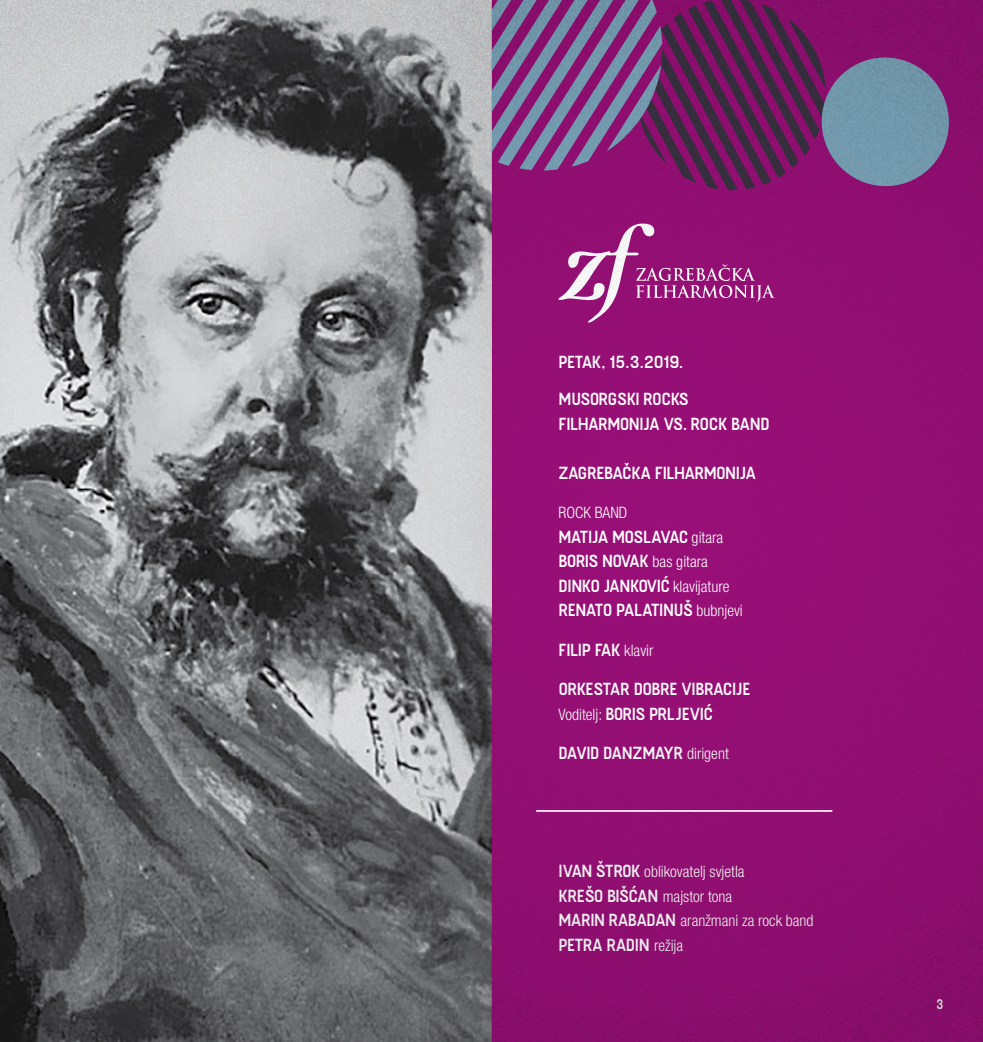
<style>
.page{position:relative;width:983px;height:1042px;background:#fff}
.page>*{position:absolute;margin:0;border:0;box-sizing:border-box;transform-origin:0 0}
.t1{font:300 17.5px/24.5px "Fuji";letter-spacing:-.04em;color:#fff}
.t2{font:300 condensed 15.75px "Helvetica Neue LT Pro";color:#fff}
.t3{font:300 14px "Fuji";color:#fff;scale:.9 1}
.s1{font-family:"Helvetica Neue LT Pro";font-stretch:condensed;font-size:15.75px}
.s2{font-family:"Fuji";font-stretch:normal;font-size:17.5px}
</style>
<div class="page">
<img style="left:0;top:0;width:982px;height:1042px">
<hr style="left:536px;top:810px;width:296px;height:2px;background:#fff">
<p class="t1" style="left:558px;top:349px;width:126px">PETAK, 15.3.2019.</p>
<p class="t1" style="left:558px;top:387px;width:212px">MUSORGSKI ROCKS<br>FILHARMONIJA VS. ROCK BAND</p>
<p class="t1" style="left:558px;top:461px;width:199px">ZAGREBAČKA FILHARMONIJA</p>
<p class="t2" style="left:558px;top:503px;width:70px">ROCK BAND</p>
<p class="t1" style="left:558px;top:524px;width:186px">MATIJA MOSLAVAC <span class="s1">gitara<br></span>BORIS NOVAK <span class="s1">bas gitara<br></span>DINKO JANKOVIĆ <span class="s1">klavijature<br></span>RENATO PALATINUŠ <span class="s1">bubnjevi</span></p>
<p class="t1" style="left:558px;top:637px;width:96px">FILIP FAK <span class="s1">klavir</span></p>
<p class="t1" style="left:558px;top:677px;width:194px">ORKESTAR DOBRE VIBRACIJE<br><span class="s1">Voditelj:</span> BORIS PRLJEVIĆ</p>
<p class="t1" style="left:558px;top:741px;width:172px">DAVID DANZMAYR <span class="s1">dirigent</span></p>
<p class="t2" style="left:558px;top:862px;width:187px"><span class="s2">IVAN ŠTROK</span> oblikovatelj svjetla</p>
<p class="t1" style="left:558px;top:883px;width:175px">KREŠO BIŠĆAN <span class="s1">majstor tona</span></p>
<p class="t2" style="left:558px;top:911px;width:256px"><span class="s2">MARIN RABADAN</span> aranžmani za rock band</p>
<p class="t1" style="left:558px;top:932px;width:126px">PETRA RADIN <span class="s1">režija</span></p>
<p class="t3" style="left:936px;top:995px;width:10px">3</p>
</div>
